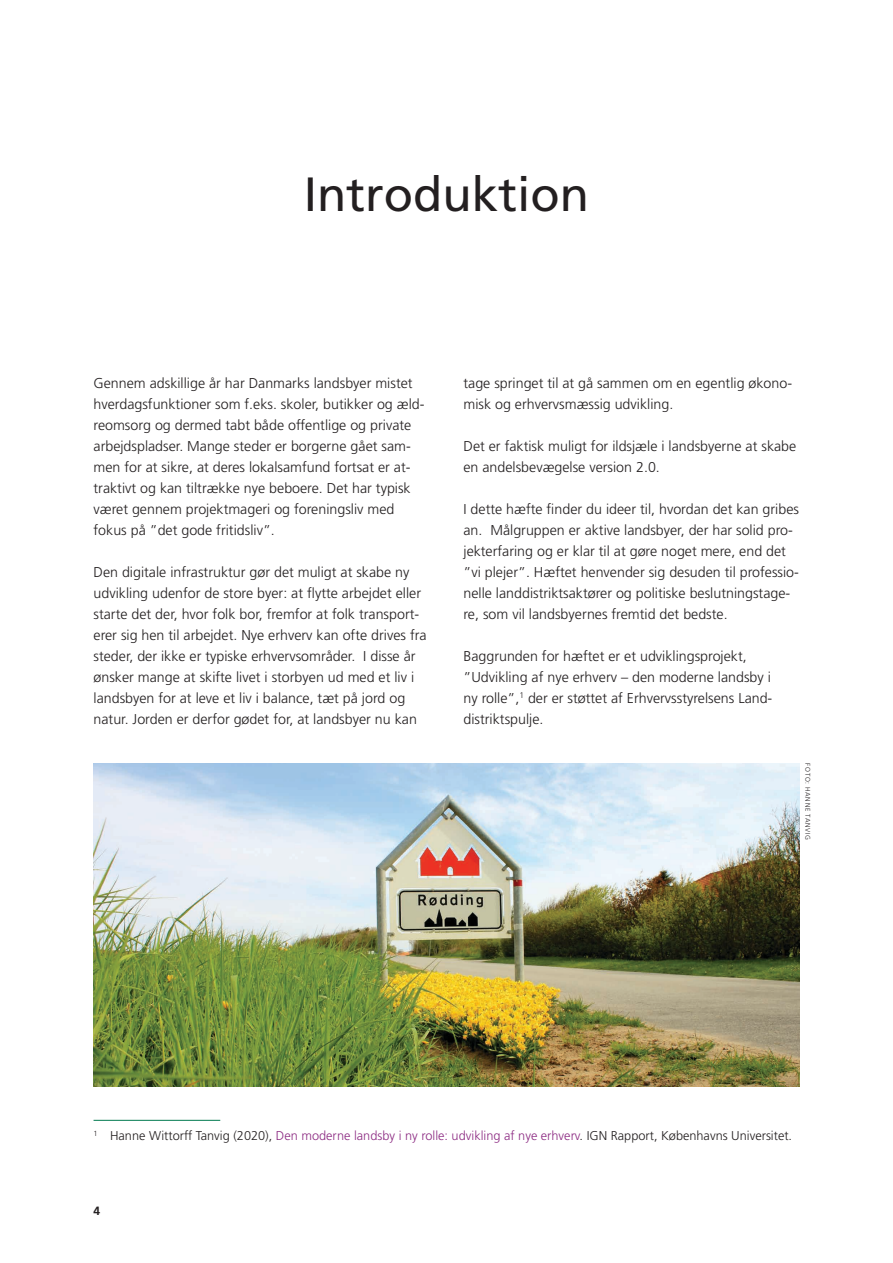
<style>
.page{position:relative;width:893px;height:1263px;background:#fff}
.page>*{position:absolute;margin:0;border:0;box-sizing:border-box;transform-origin:0 0}
.t1{font:48px "Frutiger LT Std";color:#231f20}
.t2{font:300 14.25px/21px "Frutiger LT Std";color:#231f20}
.t3{font:300 12.75px "Frutiger LT Std";color:#231f20}
.t4{font:700 12px "Frutiger LT Std";color:#231f20}
.t5{font:300 6.75px "Frutiger LT Std";letter-spacing:.095em;color:#231f20}
.s1{color:#8d2c83}
</style>
<div class="page">
<hr style="left:94px;top:1120px;width:126px;height:1px;background:#00794f">
<img style="left:93px;top:763px;width:706px;height:323px">
<h1 class="t1" style="left:304px;top:167px;width:287px">Introduktion</h1>
<p class="t2" style="left:94px;top:373px;width:332px">Gennem adskillige år har Danmarks landsbyer mistet hverdagsfunktioner som f.eks. skoler, butikker og æld&shy;reomsorg og dermed tabt både offentlige og private arbejdspladser. Mange steder er borgerne gået sam&shy;men for at sikre, at deres lokalsamfund fortsat er at&shy;traktivt og kan tiltrække nye beboere. Det har typisk været gennem projektmageri og foreningsliv med fokus på ”det gode fritidsliv”.</p>
<p class="t2" style="left:94px;top:562px;width:335px">Den digitale infrastruktur gør det muligt at skabe ny udvikling udenfor de store byer: at flytte arbejdet eller starte det der, hvor folk bor, fremfor at folk transport&shy;erer sig hen til arbejdet. Nye erhverv kan ofte drives fra steder, der ikke er typiske erhvervsområder. I disse år ønsker mange at skifte livet i storbyen ud med et liv i landsbyen for at leve et liv i balance, tæt på jord og natur. Jorden er derfor gødet for, at landsbyer nu kan</p>
<p class="t2" style="left:463px;top:373px;width:330px">tage springet til at gå sammen om en egentlig økono&shy;misk og erhvervsmæssig udvikling.</p>
<p class="t2" style="left:463px;top:436px;width:334px">Det er faktisk muligt for ildsjæle i landsbyerne at skabe en andelsbevægelse version 2.0.</p>
<p class="t2" style="left:463px;top:499px;width:337px">I dette hæfte finder du ideer til, hvordan det kan gribes an. Målgruppen er aktive landsbyer, der har solid pro&shy;jekterfaring og er klar til at gøre noget mere, end det ”vi plejer”. Hæftet henvender sig desuden til professio&shy;nelle landdistriktsaktører og politiske beslutningstage&shy;re, som vil landsbyernes fremtid det bedste.</p>
<p class="t2" style="left:463px;top:646px;width:310px">Baggrunden for hæftet er et udviklingsprojekt, ”Udvikling af nye erhverv – den moderne landsby i ny rolle”,<sup>1</sup> der er støttet af Erhvervsstyrelsens Land&shy;distriktspulje.</p>
<p class="t5" style="left:812px;top:763px;width:78px;rotate:90deg">FOTO: HANNE TANVIG</p>
<p class="t3" style="left:94px;top:1128px;width:700px"><sup>1</sup> Hanne Wittorff Tanvig (2020), <span class="s1">Den moderne landsby i ny rolle: udvikling af nye erhverv</span>. IGN Rapport, Københavns Universitet.</p>
<p class="t4" style="left:94px;top:1204px;width:8px">4</p>
</div>
